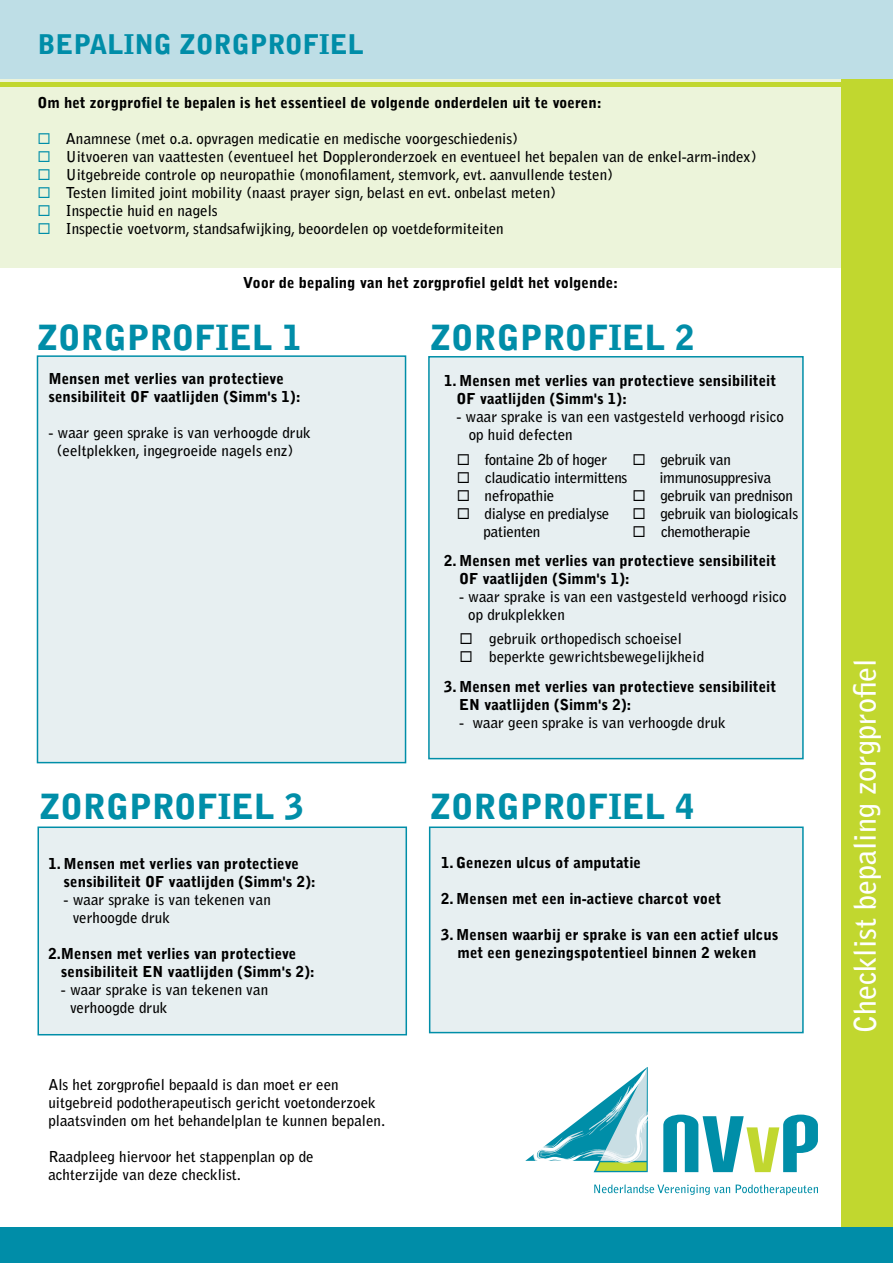
<style>
.page{position:relative;width:893px;height:1263px;background:#fff}
.page>*{position:absolute;margin:0;border:0;box-sizing:border-box;transform-origin:0 0}
.t1{font:900 34.5px "Bell Gothic Std";color:#008da8}
.t2{font:900 34.5px "Bell Gothic Std";color:#008ea8}
.t3{font:700 30px "Bell Gothic Std";color:#fff}
.t4{font:900 27px "Bell Gothic Std";color:#008da8}
.t5{font:700 15px/18px "Bell Gothic Std";color:#000}
.t6{font:900 15px/18px "Bell Gothic Std";color:#000}
.t7{font:700 15px/18px "Bell Gothic Std";letter-spacing:-.02em;color:#000}
.s1{color:#008ea8}
</style>
<div class="page">
<div style="left:0;top:37px;width:893px;height:231px;background:#ecf4da"></div>
<div style="left:841px;top:0;width:52px;height:1238px;background:#c1d72f"></div>
<div style="left:37px;top:355px;width:369px;height:408px;background:#e7eff1;border:2px solid #008ea8"></div>
<div style="left:38px;top:826px;width:369px;height:209px;background:#e7eff1;border:2px solid #008ea8"></div>
<div style="left:429px;top:826px;width:375px;height:207px;background:#e7eff1;border:2px solid #008ea8"></div>
<div style="left:428px;top:356px;width:376px;height:403px;background:#e7eff1;border:2px solid #008ea8"></div>
<div style="left:0;top:0;width:893px;height:79px;background:#bedee6"></div>
<div style="left:0;top:82px;width:893px;height:5px;background:#c1d72f"></div>
<div style="left:0;top:1227px;width:893px;height:36px;background:#008da8"></div>
<svg style="left:525px;top:1067px;width:123px;height:105px"></svg>
<svg style="left:663px;top:1114px;width:155px;height:58px"></svg>
<svg style="left:594px;top:1184px;width:136px;height:11px"></svg>
<svg style="left:736px;top:1184px;width:82px;height:11px"></svg>
<h3 class="t4" style="left:38px;top:29px;width:328px">BEPALING ZORGPROFIEL</h3>
<p class="t6" style="left:38px;top:94px;width:566px">Om het zorgprofiel te bepalen is het essentieel de volgende onderdelen uit te voeren:</p>
<p class="t5" style="left:38px;top:130px;width:482px"><span class="s1">◻</span> Anamnese (met o.a. opvragen medicatie en medische voorgeschiedenis)</p>
<p class="t5" style="left:38px;top:148px;width:721px"><span class="s1">◻</span> Uitvoeren van vaattesten (eventueel het Doppleronderzoek en eventueel het bepalen van de enkel-arm-index)</p>
<p class="t5" style="left:38px;top:166px;width:577px"><span class="s1">◻</span> Uitgebreide controle op neuropathie (monofilament, stemvork, evt. aanvullende testen)</p>
<p class="t5" style="left:38px;top:184px;width:520px"><span class="s1">◻</span> Testen limited joint mobility (naast prayer sign, belast en evt. onbelast meten)</p>
<p class="t5" style="left:38px;top:202px;width:182px"><span class="s1">◻</span> Inspectie huid en nagels</p>
<p class="t5" style="left:38px;top:220px;width:468px"><span class="s1">◻</span> Inspectie voetvorm, standsafwijking, beoordelen op voetdeformiteiten</p>
<p class="t6" style="left:243px;top:274px;width:376px">Voor de bepaling van het zorgprofiel geldt het volgende:</p>
<h1 class="t1" style="left:37px;top:317px;width:267px">ZORGPROFIEL 1</h1>
<p class="t6" style="left:48px;top:369px;width:254px">Mensen met verlies van protectieve sensibiliteit OF vaatlijden (Simm's 1):</p>
<p class="t5" style="left:57px;top:423px;width:256px;text-indent:-8px">- waar geen sprake is van verhoogde druk (eeltplekken, ingegroeide nagels enz)</p>
<h1 class="t1" style="left:430px;top:318px;width:267px">ZORGPROFIEL 2</h1>
<p class="t6" style="left:456px;top:371px;width:321px;text-indent:-12px">1. Mensen met verlies van protectieve sensibiliteit<br>OF vaatlijden (Simm's 1):</p>
<p class="t5" style="left:469px;top:407px;width:317px;text-indent:-12px">- waar sprake is van een vastgesteld verhoogd risico op huid defecten</p>
<p class="t7" style="left:457px;top:450px;width:152px">◻ fontaine 2b of hoger</p>
<p class="t7" style="left:457px;top:468px;width:172px">◻ claudicatio intermittens</p>
<p class="t7" style="left:457px;top:486px;width:99px">◻ nefropathie</p>
<p class="t7" style="left:484px;top:504px;width:127px;text-indent:-27px">◻ dialyse en predialyse patienten</p>
<p class="t7" style="left:659px;top:450px;width:113px;text-indent:-27px">◻ gebruik van immunosuppresiva</p>
<p class="t7" style="left:633px;top:486px;width:162px">◻ gebruik van prednison</p>
<p class="t7" style="left:633px;top:504px;width:167px">◻ gebruik van biologicals</p>
<p class="t7" style="left:633px;top:522px;width:120px">◻ chemotherapie</p>
<p class="t6" style="left:459px;top:551px;width:319px;text-indent:-15px">2. Mensen met verlies van protectieve sensibiliteit<br>OF vaatlijden (Simm's 1):</p>
<p class="t5" style="left:468px;top:587px;width:320px;text-indent:-9px">- waar sprake is van een vastgesteld verhoogd risico op drukplekken</p>
<p class="t5" style="left:459px;top:630px;width:224px">◻ gebruik orthopedisch schoeisel</p>
<p class="t5" style="left:459px;top:648px;width:246px">◻ beperkte gewrichtsbewegelijkheid</p>
<p class="t6" style="left:459px;top:677px;width:319px;text-indent:-15px">3. Mensen met verlies van protectieve sensibiliteit<br>EN vaatlijden (Simm's 2):</p>
<p class="t5" style="left:459px;top:713px;width:268px">- waar geen sprake is van verhoogde druk</p>
<h1 class="t2" style="left:39px;top:787px;width:267px">ZORGPROFIEL 3</h1>
<h1 class="t2" style="left:430px;top:786px;width:267px">ZORGPROFIEL 4</h1>
<p class="t6" style="left:64px;top:855px;width:254px;text-indent:-15px">1. Mensen met verlies van protectieve sensibiliteit OF vaatlijden (Simm's 2):</p>
<p class="t5" style="left:73px;top:891px;width:200px;text-indent:-9px">- waar sprake is van tekenen van verhoogde druk</p>
<p class="t6" style="left:61px;top:945px;width:256px;text-indent:-13px">2.Mensen met verlies van protectieve sensibiliteit EN vaatlijden (Simm's 2):</p>
<p class="t5" style="left:70px;top:981px;width:200px;text-indent:-9px">- waar sprake is van tekenen van verhoogde druk</p>
<p class="t5" style="left:48px;top:1075px;width:338px">Als het zorgprofiel bepaald is dan moet er een uitgebreid podotherapeutisch gericht voetonderzoek plaatsvinden om het behandelplan te kunnen bepalen.</p>
<p class="t5" style="left:48px;top:1147px;width:267px">Raadpleeg hiervoor het stappenplan op de achterzijde van deze checklist.</p>
<p class="t6" style="left:441px;top:854px;width:202px">1. Genezen ulcus of amputatie</p>
<p class="t6" style="left:441px;top:890px;width:282px">2. Mensen met een in-actieve charcot voet</p>
<p class="t6" style="left:441px;top:926px;width:339px;text-align:center">3. Mensen waarbij er sprake is van een actief ulcus met een genezingspotentieel binnen 2 weken</p>
<h2 class="t3" style="left:847px;top:1033px;width:376px;rotate:-90deg">Checklist bepaling zorgprofiel</h2>
</div>
